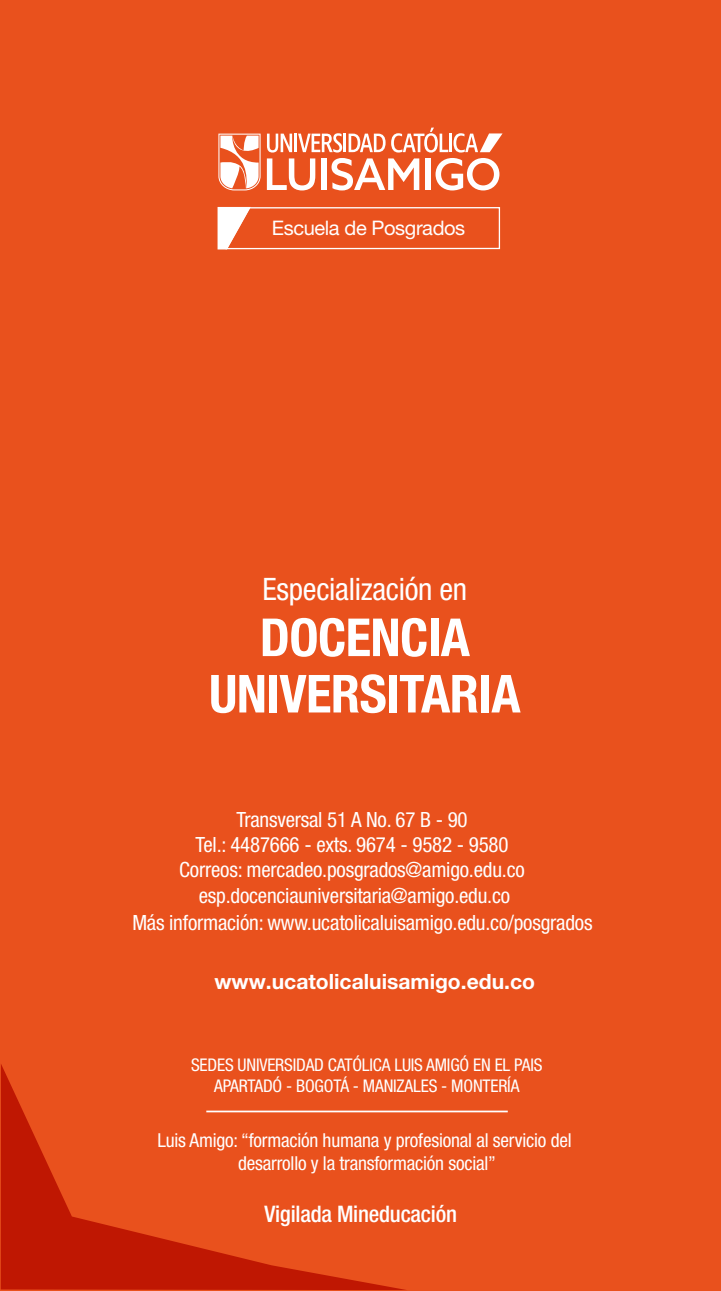
<style>
.page{position:relative;width:721px;height:1291px;background:#fff}
.page>*{position:absolute;margin:0;border:0;box-sizing:border-box;transform-origin:0 0}
.t1{font:700 condensed 52.5px/56.4px "Helvetica Neue LT Std";letter-spacing:-.01em;color:#fff;text-align:center}
.t2{font:condensed 30.97px "Helvetica Neue LT Std";letter-spacing:-.01em;color:#fff}
.t3{font:500 condensed 22.75px "Helvetica Neue LT Std";letter-spacing:-.01em;color:#fff}
.t4{font:condensed 21px/25.2px "Helvetica Neue LT Std";letter-spacing:-.01em;color:#fff;text-align:center}
.t5{font:700 21px "Helvetica Neue LT Std";color:#fff}
.t6{font:20.12px "Helvetica Neue LT Std";letter-spacing:-.02em;color:#fff}
.t7{font:condensed 19.25px/23.1px "Helvetica Neue LT Std";letter-spacing:-.01em;color:#fff;text-align:center}
.t8{font:condensed 17.5px/21px "Helvetica Neue LT Std";letter-spacing:-.01em;color:#fff;text-align:center}
</style>
<div class="page">
<div style="left:1px;top:0;width:720px;height:1291px;background:#e9511d"></div>
<hr style="left:206px;top:1111px;width:302px;height:1px;background:#fff">
<svg style="left:1px;top:1064px;width:406px;height:226px"></svg>
<svg style="left:267px;top:128px;width:236px;height:62px"></svg>
<svg style="left:218px;top:134px;width:43px;height:56px"></svg>
<svg style="left:217px;top:206px;width:284px;height:44px"></svg>
<p class="t6" style="left:272px;top:215px;width:195px">Escuela de Posgrados</p>
<h2 class="t2" style="left:263px;top:571px;width:206px">Especialización en</h2>
<h1 class="t1" style="left:209px;top:609px;width:313px">DOCENCIA<br>UNIVERSITARIA</h1>
<p class="t4" style="left:179px;top:807px;width:347px">Transversal 51 A No. 67 B - 90<br>Tel.: 4487666 - exts. 9674 - 9582 - 9580<br>Correos: mercadeo.posgrados@amigo.edu.co esp.docenciauniversitaria@amigo.edu.co</p>
<p class="t4" style="left:132px;top:910px;width:462px">Más información: www.ucatolicaluisamigo.edu.co/posgrados</p>
<p class="t5" style="left:214px;top:969px;width:322px">www.ucatolicaluisamigo.edu.co</p>
<p class="t8" style="left:191px;top:1054px;width:353px">SEDES UNIVERSIDAD CATÓLICA LUIS AMIGÓ EN EL PAIS<br>APARTADÓ - BOGOTÁ - MANIZALES - MONTERÍA</p>
<p class="t7" style="left:157px;top:1128px;width:416px">Luis Amigo: “formación humana y profesional al servicio del desarrollo y la transformación social”</p>
<p class="t3" style="left:264px;top:1200px;width:194px">Vigilada Mineducación</p>
</div>
